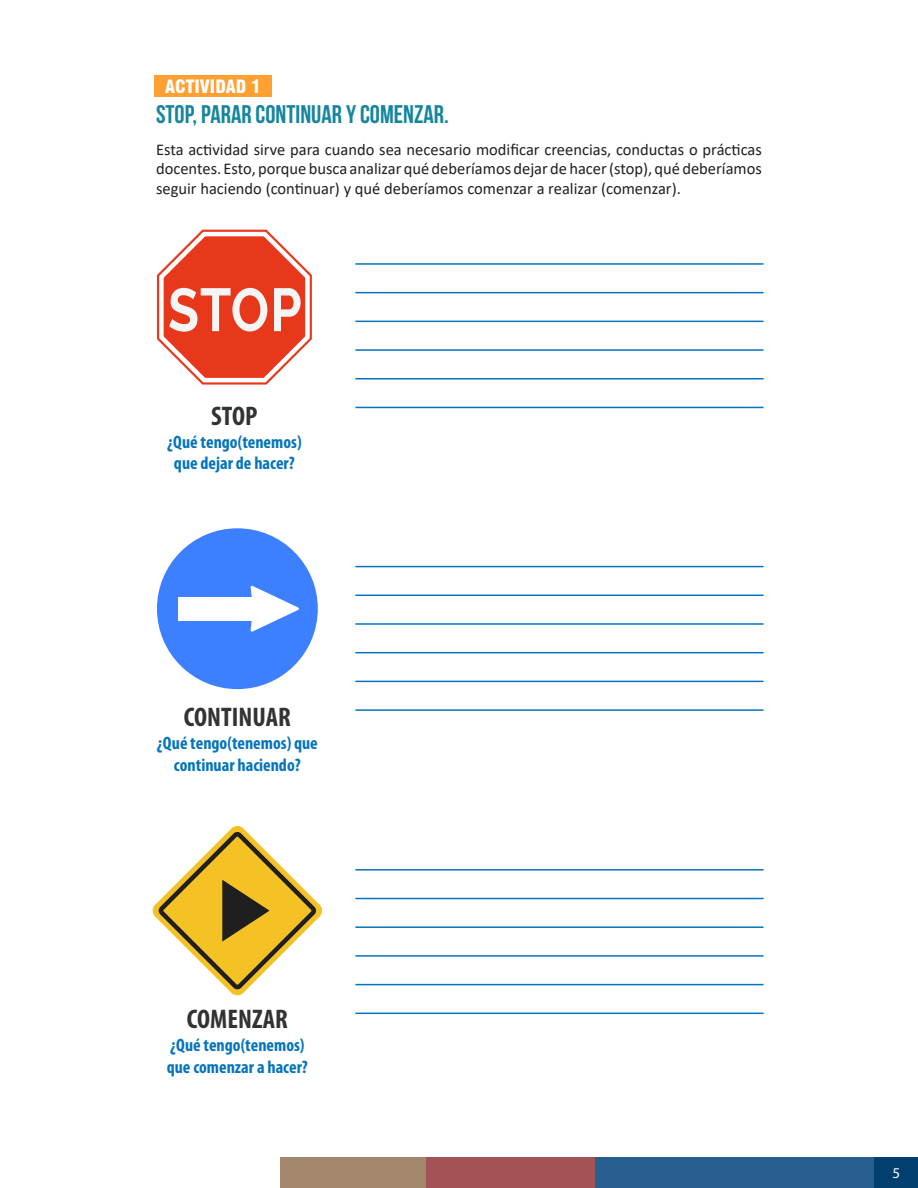
<style>
.page{position:relative;width:918px;height:1188px;background:#fff}
.page>*{position:absolute;margin:0;border:0;box-sizing:border-box;transform-origin:0 0}
.t1{font:700 condensed 27px "Myriad Pro";color:#333}
.List_Paragraph{font:700 25.5px "Bebas Neue";color:#16859e}
.t2{font:700 condensed 18px/21.6px "Myriad Pro";color:#0574bc;text-align:center}
.t3{font:900 condensed 18px "Swiss 721 BT";color:#fff}
.List_Paragraph-2{font:16.5px/19.5px "Calibri";color:#231f20;text-align:justify}
.t4{font:15px "Myriad Pro";color:#fff}
</style>
<div class="page">
<div style="left:154px;top:75px;width:118px;height:22px;background:#ffa033"></div>
<svg style="left:157px;top:230px;width:155px;height:155px"></svg>
<div style="left:157px;top:528px;width:161px;height:161px;background:#3d80ff;border-radius:50%"></div>
<div style="left:178px;top:597px;width:81px;height:23px;background:#fff"></div>
<svg style="left:250px;top:585px;width:49px;height:47px"></svg>
<svg style="left:152px;top:826px;width:170px;height:170px"></svg>
<hr style="left:355px;top:292px;width:409px;height:1px;background:#0574bc">
<hr style="left:355px;top:595px;width:409px;height:1px;background:#0574bc">
<hr style="left:355px;top:898px;width:409px;height:1px;background:#0574bc">
<hr style="left:355px;top:378px;width:409px;height:2px;background:#0574bc">
<hr style="left:355px;top:681px;width:409px;height:1px;background:#0574bc">
<hr style="left:355px;top:984px;width:409px;height:1px;background:#0574bc">
<hr style="left:355px;top:321px;width:409px;height:1px;background:#0574bc">
<hr style="left:355px;top:623px;width:409px;height:2px;background:#0574bc">
<hr style="left:355px;top:926px;width:409px;height:2px;background:#0574bc">
<hr style="left:355px;top:407px;width:409px;height:1px;background:#0574bc">
<hr style="left:355px;top:709px;width:409px;height:2px;background:#0574bc">
<hr style="left:355px;top:1013px;width:409px;height:1px;background:#0574bc">
<hr style="left:355px;top:263px;width:409px;height:2px;background:#0574bc">
<hr style="left:355px;top:566px;width:409px;height:1px;background:#0574bc">
<hr style="left:355px;top:869px;width:409px;height:2px;background:#0574bc">
<hr style="left:355px;top:349px;width:409px;height:2px;background:#0574bc">
<hr style="left:355px;top:652px;width:409px;height:1px;background:#0574bc">
<hr style="left:355px;top:955px;width:409px;height:2px;background:#0574bc">
<div style="left:281px;top:1157px;width:637px;height:31px;background:#265f90"></div>
<div style="left:874px;top:1157px;width:44px;height:31px;background:#003f70"></div>
<div style="left:281px;top:1157px;width:314px;height:31px;background:#a35256"></div>
<div style="left:281px;top:1157px;width:145px;height:31px;background:#a2876c"></div>
<p class="t3" style="left:165px;top:76px;width:97px">ACTIVIDAD 1</p>
<p class="List_Paragraph" style="left:156px;top:100px;width:294px">STOP, PARAR CONTINUAR Y COMENZAR.</p>
<p class="List_Paragraph-2" style="left:156px;top:139px;width:607px">Esta actividad sirve para cuando sea necesario modificar creencias, conductas o prácticas docentes. Esto, porque busca analizar qué deberíamos dejar de hacer (stop), qué deberíamos seguir haciendo (continuar) y qué deberíamos comenzar a realizar (comenzar).</p>
<p class="t1" style="left:211px;top:399px;width:48px">STOP</p>
<p class="t2" style="left:167px;top:430px;width:136px">¿Qué tengo(tenemos) que dejar de hacer?</p>
<p class="t1" style="left:184px;top:700px;width:108px">CONTINUAR</p>
<p class="t2" style="left:157px;top:732px;width:162px">¿Qué tengo(tenemos) que continuar haciendo?</p>
<p class="t1" style="left:187px;top:1002px;width:102px">COMENZAR</p>
<p class="t2" style="left:167px;top:1034px;width:143px;text-align:left">¿Qué tengo(tenemos) que comenzar a hacer?</p>
<p class="t4" style="left:892px;top:1164px;width:9px">5</p>
</div>
